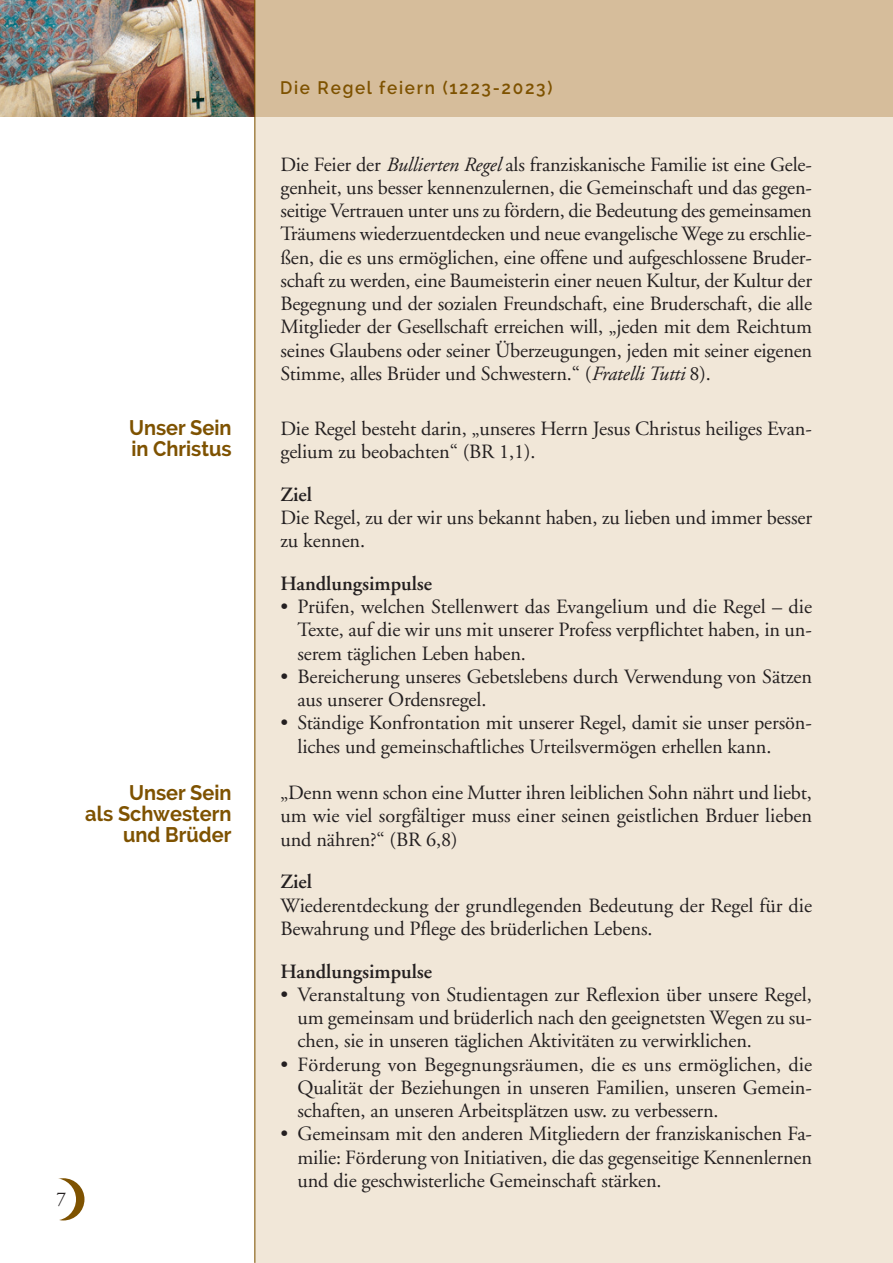
<style>
.page{position:relative;width:893px;height:1263px;background:#fff}
.page>*{position:absolute;margin:0;border:0;box-sizing:border-box;transform-origin:0 0}
.t1{font:700 21px/21px "Raleway";color:#7e5200;scale:.95 1}
.t2{font:20.25px/23.2px "Adobe Garamond";letter-spacing:-.005em;color:#231f20;text-align:justify}
.t3{font:600 20.25px "Adobe Garamond";color:#231f20}
.t4{font:19.5px "Adobe Garamond";color:#231f20}
.t5{font:600 18px "Raleway";letter-spacing:.1em;color:#7e5200;scale:.95 1}
.s1{font-style:italic}
</style>
<div class="page">
<div style="left:256px;top:0;width:636px;height:1263px;background:#f1e7d8"></div>
<div style="left:255px;top:0;width:637px;height:116px;background:#d6bd9b"></div>
<img style="left:0;top:0;width:254px;height:116px">
<div style="left:42px;top:1178px;width:42px;height:42px;background:#7e5200;border-radius:50%"></div>
<div style="left:34px;top:1178px;width:42px;height:42px;background:#fff;border-radius:50%"></div>
<hr style="left:254px;top:0;width:1px;height:1263px;background:#7e5200">
<p class="t1" style="left:129px;top:418px;width:109px">Unser Sein in Christus</p>
<p class="t1" style="left:85px;top:782px;width:156px;text-align:right">Unser Sein<br>als Schwestern und Brüder</p>
<p class="t4" style="left:57px;top:1191px;width:11px">7</p>
<p class="t5" style="left:280px;top:80px;width:288px">Die Regel feiern (1223-2023)</p>
<p class="t2" style="left:280px;top:155px;width:533px">Die Feier der <span class="s1">Bullierten Regel</span> als franziskanische Familie ist eine Gele&shy;genheit, uns besser kennenzulernen, die Gemeinschaft und das gegen&shy;seitige Vertrauen unter uns zu fördern, die Bedeutung des gemeinsamen Träumens wiederzuentdecken und neue evangelische Wege zu erschlie&shy;ßen, die es uns ermöglichen, eine offene und aufgeschlossene Bruder&shy;schaft zu werden, eine Baumeisterin einer neuen Kultur, der Kultur der Begegnung und der sozialen Freundschaft, eine Bruderschaft, die alle Mitglieder der Gesellschaft erreichen will, „jeden mit dem Reichtum seines Glaubens oder seiner Überzeugungen, jeden mit seiner eigenen Stimme, alles Brüder und Schwestern.“ (<span class="s1">Fratelli Tutti</span> 8).</p>
<p class="t2" style="left:280px;top:419px;width:533px">Die Regel besteht darin, „unseres Herrn Jesus Christus heiliges Evan&shy;gelium zu beobachten“ (BR 1,1).</p>
<p class="t3" style="left:280px;top:486px;width:33px">Ziel</p>
<p class="t2" style="left:280px;top:508px;width:533px">Die Regel, zu der wir uns bekannt haben, zu lieben und immer besser zu kennen.</p>
<p class="t3" style="left:280px;top:575px;width:153px">Handlungsimpulse</p>
<p class="t2" style="left:297px;top:597px;width:516px;text-indent:-17px">• Prüfen, welchen Stellenwert das Evangelium und die Regel – die Texte, auf die wir uns mit unserer Profess verpflichtet haben, in un&shy;serem täglichen Leben haben.</p>
<p class="t2" style="left:297px;top:667px;width:516px;text-indent:-17px">• Bereicherung unseres Gebetslebens durch Verwendung von Sätzen aus unserer Ordensregel.</p>
<p class="t2" style="left:297px;top:713px;width:516px;text-indent:-17px">• Ständige Konfrontation mit unserer Regel, damit sie unser persön&shy;liches und gemeinschaftliches Urteilsvermögen erhellen kann.</p>
<p class="t2" style="left:280px;top:783px;width:533px">„Denn wenn schon eine Mutter ihren leiblichen Sohn nährt und liebt, um wie viel sorgfältiger muss einer seinen geistlichen Brduer lieben und nähren?“ (BR 6,8)</p>
<p class="t3" style="left:280px;top:874px;width:33px">Ziel</p>
<p class="t2" style="left:280px;top:896px;width:533px">Wiederentdeckung der grundlegenden Bedeutung der Regel für die<br>Bewahrung und Pflege des brüderlichen Lebens.</p>
<p class="t3" style="left:280px;top:963px;width:153px">Handlungsimpulse</p>
<p class="t2" style="left:297px;top:985px;width:516px;text-indent:-17px">• Veranstaltung von Studientagen zur Reflexion über unsere Regel, um gemeinsam und brüderlich nach den geeignetsten Wegen zu su&shy;chen, sie in unseren täglichen Aktivitäten zu verwirklichen.</p>
<p class="t2" style="left:297px;top:1055px;width:516px;text-indent:-17px">• Förderung von Begegnungsräumen, die es uns ermöglichen, die Qualität der Beziehungen in unseren Familien, unseren Gemein&shy;schaften, an unseren Arbeitsplätzen usw. zu verbessern.</p>
<p class="t2" style="left:297px;top:1124px;width:516px;text-indent:-17px">• Gemeinsam mit den anderen Mitgliedern der franziskanischen Fa&shy;milie: Förderung von Initiativen, die das gegenseitige Kennenlernen und die geschwisterliche Gemeinschaft stärken.</p>
</div>
